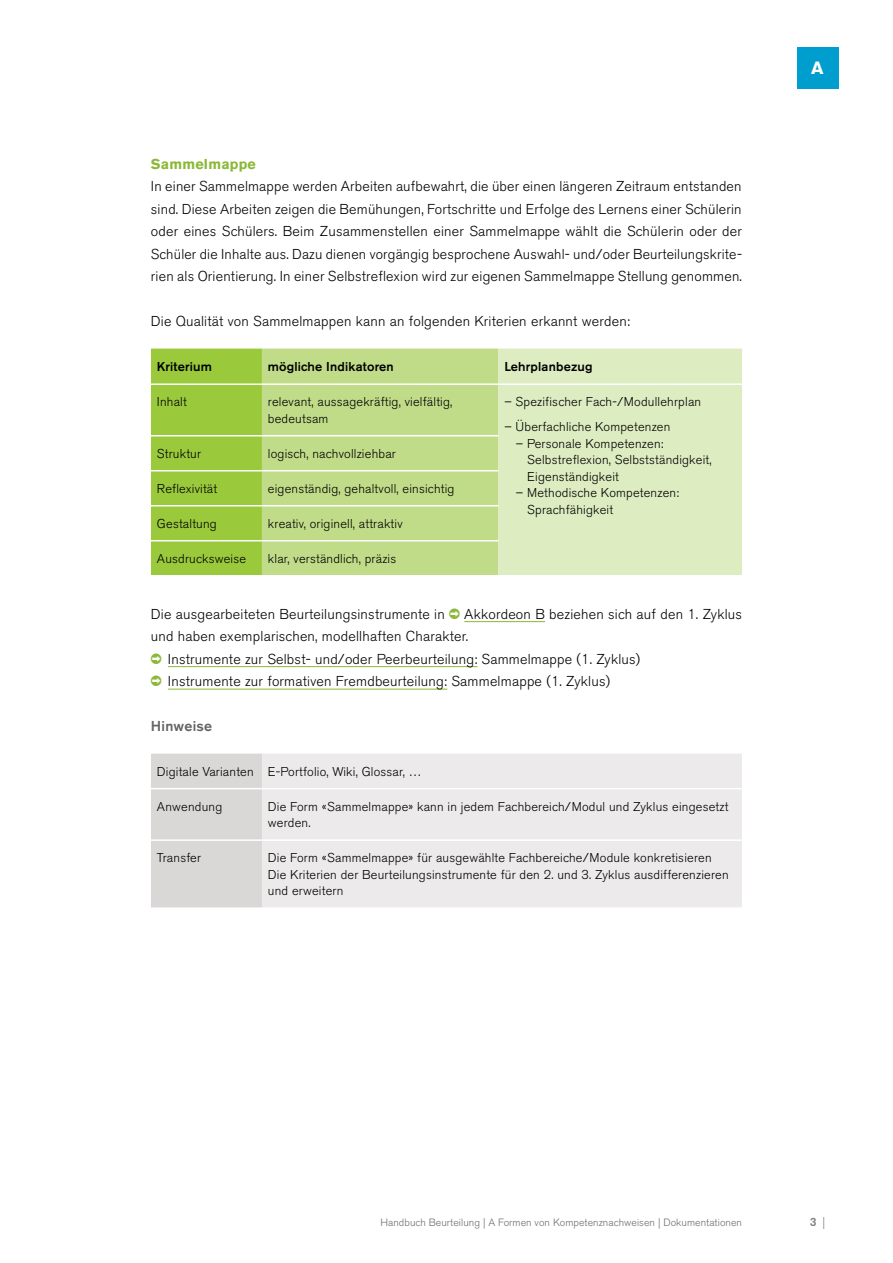
<style>
.page{position:relative;width:893px;height:1263px;background:#fff}
.page>*{position:absolute;margin:0;border:0;box-sizing:border-box;transform-origin:0 0}
.t1{font:700 17.55px "Akzidenz Grotesk BE";color:#fff}
.t2{font:300 14.25px/22.5px "Akzidenz Grotesk BE";letter-spacing:.015em;color:#000;text-align:justify}
.t3{font:700 14.25px "Akzidenz Grotesk BE";letter-spacing:.015em;color:#8bb836}
.t4{font:500 14.25px "Akzidenz Grotesk BE";letter-spacing:.015em;color:#636466}
.t5{font:300 12.75px/16.5px "Akzidenz Grotesk BE";letter-spacing:.015em;color:#000}
.t6{font:500 12.75px "Akzidenz Grotesk BE";letter-spacing:.015em;color:#000}
.t7{font:500 12px "Akzidenz Grotesk BE";color:#808285}
.t8{font:300 10.5px "Akzidenz Grotesk BE";letter-spacing:.005em;color:#6d6e71}
.s1{font-weight:300}
</style>
<div class="page">
<div style="left:797px;top:47px;width:41px;height:41px;background:#009ecf"></div>
<hr style="left:464px;top:621px;width:81px;height:1px;background:#8bb836">
<hr style="left:168px;top:666px;width:309px;height:1px;background:#8bb836">
<hr style="left:168px;top:689px;width:279px;height:1px;background:#8bb836">
<div style="left:151px;top:349px;width:111px;height:226px;background:#9aca3c"></div>
<div style="left:262px;top:349px;width:236px;height:226px;background:#c1dc89"></div>
<div style="left:498px;top:349px;width:244px;height:226px;background:#deecc1"></div>
<hr style="left:151px;top:383px;width:111px;height:2px;background:#fff">
<hr style="left:262px;top:383px;width:236px;height:2px;background:#fff">
<hr style="left:498px;top:383px;width:244px;height:2px;background:#fff">
<hr style="left:151px;top:435px;width:111px;height:1px;background:#fff">
<hr style="left:262px;top:435px;width:236px;height:1px;background:#fff">
<hr style="left:151px;top:540px;width:111px;height:1px;background:#fff">
<hr style="left:262px;top:540px;width:236px;height:1px;background:#fff">
<hr style="left:151px;top:470px;width:111px;height:1px;background:#fff">
<hr style="left:262px;top:470px;width:236px;height:1px;background:#fff">
<hr style="left:151px;top:505px;width:111px;height:1px;background:#fff">
<hr style="left:262px;top:505px;width:236px;height:1px;background:#fff">
<div style="left:151px;top:754px;width:111px;height:153px;background:#dad7d7"></div>
<div style="left:262px;top:754px;width:480px;height:153px;background:#eceaea"></div>
<hr style="left:151px;top:788px;width:111px;height:1px;background:#fff">
<hr style="left:262px;top:788px;width:480px;height:1px;background:#fff">
<hr style="left:151px;top:839px;width:111px;height:2px;background:#fff">
<hr style="left:262px;top:839px;width:480px;height:2px;background:#fff">
<p class="t3" style="left:151px;top:155px;width:106px">Sammelmappe</p>
<p class="t2" style="left:151px;top:175px;width:593px">In einer Sammelmappe werden Arbeiten aufbewahrt, die über einen längeren Zeitraum entstanden sind. Diese Arbeiten zeigen die Bemühungen, Fortschritte und Erfolge des Lernens einer Schülerin oder eines Schülers. Beim Zusammenstellen einer Sammelmappe wählt die Schülerin oder der Schüler die Inhalte aus. Dazu dienen vorgängig besprochene Auswahl- und/oder Beurteilungskrite&shy;rien als Orientierung. In einer Selbstreflexion wird zur eigenen Sammelmappe Stellung genommen.</p>
<p class="t2" style="left:151px;top:310px;width:480px">Die Qualität von Sammelmappen kann an folgenden Kriterien erkannt werden:</p>
<p class="t6" style="left:157px;top:359px;width:56px">Kriterium</p>
<p class="t6" style="left:268px;top:359px;width:127px">mögliche Indikatoren</p>
<p class="t6" style="left:504px;top:359px;width:90px">Lehrplanbezug</p>
<p class="t5" style="left:157px;top:394px;width:31px">Inhalt</p>
<p class="t5" style="left:268px;top:394px;width:186px">relevant, aussagekräftig, vielfältig, bedeutsam</p>
<p class="t5" style="left:504px;top:394px;width:198px">– Spezifischer Fach-/Modullehrplan</p>
<p class="t5" style="left:504px;top:419px;width:168px">– Überfachliche Kompetenzen</p>
<p class="t5" style="left:527px;top:436px;width:186px;text-indent:-11px">– Personale Kompetenzen:<br>Selbstreflexion, Selbstständigkeit,<br>Eigenständigkeit</p>
<p class="t5" style="left:527px;top:485px;width:153px;text-indent:-11px">– Methodische Kompetenzen:<br>Sprachfähigkeit</p>
<p class="t5" style="left:157px;top:446px;width:46px">Struktur</p>
<p class="t5" style="left:268px;top:446px;width:129px">logisch, nachvollziehbar</p>
<p class="t5" style="left:157px;top:481px;width:62px">Reflexivität</p>
<p class="t5" style="left:268px;top:481px;width:188px">eigenständig, gehaltvoll, einsichtig</p>
<p class="t5" style="left:157px;top:516px;width:61px">Gestaltung</p>
<p class="t5" style="left:268px;top:516px;width:136px">kreativ, originell, attraktiv</p>
<p class="t5" style="left:157px;top:551px;width:91px">Ausdrucksweise</p>
<p class="t5" style="left:268px;top:551px;width:130px">klar, verständlich, präzis</p>
<p class="t2" style="left:151px;top:603px;width:295px">Die ausgearbeiteten Beurteilungsinstrumente in</p>
<p class="t2" style="left:464px;top:603px;width:279px">Akkordeon B beziehen sich auf den 1. Zyklus</p>
<p class="t2" style="left:151px;top:625px;width:319px">und haben exemplarischen, modellhaften Charakter.</p>
<p class="t2" style="left:168px;top:648px;width:474px">Instrumente zur Selbst- und/oder Peerbeurteilung: Sammelmappe (1. Zyklus)</p>
<p class="t2" style="left:168px;top:670px;width:444px">Instrumente zur formativen Fremdbeurteilung: Sammelmappe (1. Zyklus)</p>
<p class="t4" style="left:151px;top:717px;width:63px">Hinweise</p>
<p class="t5" style="left:157px;top:763px;width:266px">Digitale Varianten E-Portfolio, Wiki, Glossar, …</p>
<p class="t5" style="left:157px;top:798px;width:67px">Anwendung</p>
<p class="t5" style="left:268px;top:798px;width:462px">Die Form «Sammelmappe» kann in jedem Fachbereich/Modul und Zyklus eingesetzt werden.</p>
<p class="t5" style="left:157px;top:850px;width:46px">Transfer</p>
<p class="t5" style="left:268px;top:850px;width:462px">Die Form «Sammelmappe» für ausgewählte Fachbereiche/Module konkretisieren<br>Die Kriterien der Beurteilungsinstrumente für den 2. und 3. Zyklus ausdifferenzieren und erweitern</p>
<p class="t1" style="left:811px;top:58px;width:14px">A</p>
<p class="t8" style="left:380px;top:1217px;width:363px">Handbuch Beurteilung | A Formen von Kompetenznachweisen | Dokumentationen</p>
<p class="t7" style="left:810px;top:1214px;width:17px">3 <span class="s1">|</span></p>
</div>
